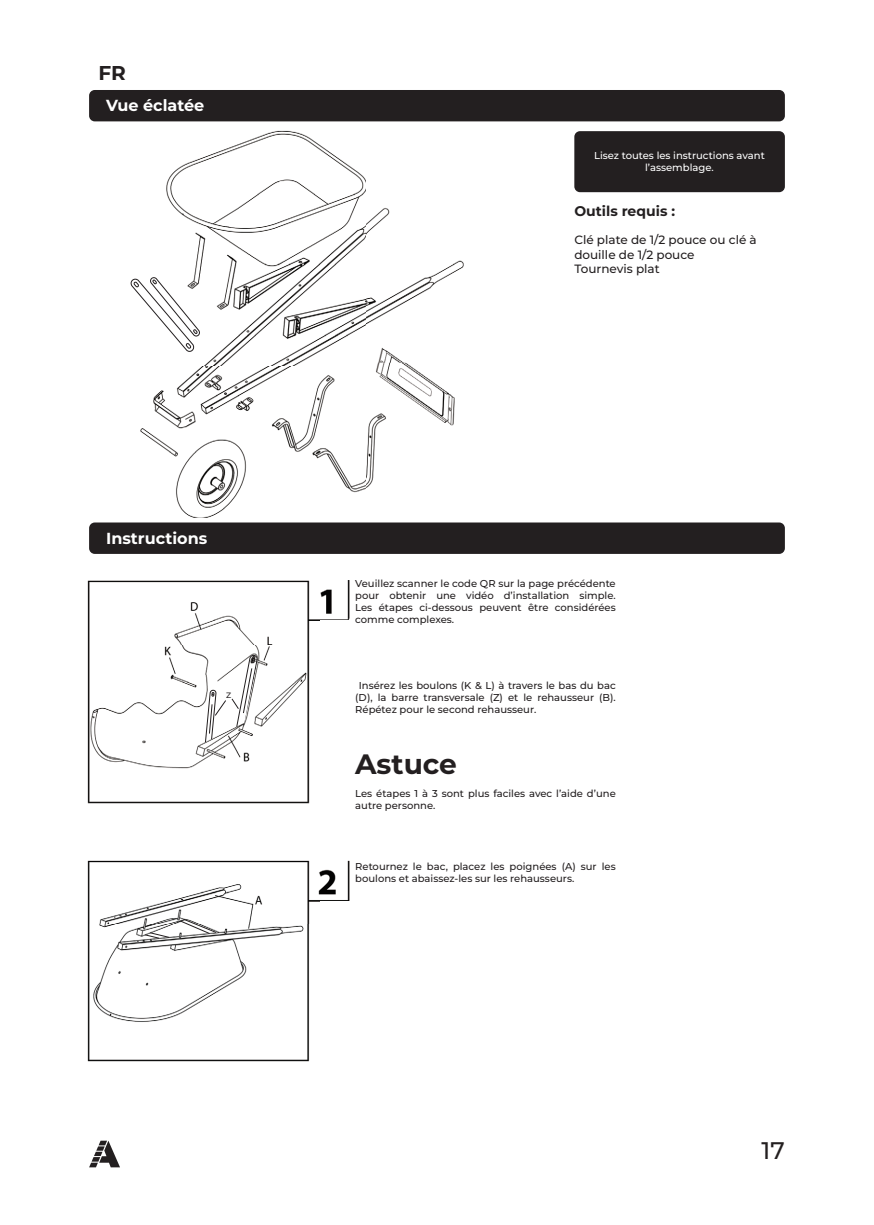
<style>
.page{position:relative;width:874px;height:1225px;background:#fff}
.page>*{position:absolute;margin:0;border:0;box-sizing:border-box;transform-origin:0 0}
.Paragraph_manual_book{font:700 28px "Montserrat";color:#231f20}
.t1{font:500 24px "Montserrat";color:#231f20}
.t2{font:700 20px "Montserrat";color:#231f20}
.Paragraph_manual_book-2{font:700 16px "Montserrat";color:#fff}
.Paragraph_manual_book-3{font:700 14px "Montserrat";color:#231f20}
.Paragraph_manual_book-4{font:500 12px/14.4px "Montserrat";color:#231f20}
.Paragraph_manual_book-5{font:500 10px/12px "Montserrat";color:#231f20;text-align:justify}
.Paragraph_manual_book-6{font:500 10px/12px "Montserrat";color:#fff;text-align:center}
.t3{font:500 7.8px "Montserrat";color:#231f20}
</style>
<div class="page">
<svg style="left:89px;top:1140px;width:31px;height:27px"></svg>
<img style="left:87px;top:119px;width:415px;height:943px">
<div style="left:68px;top:518px;width:732px;height:46px;background:#fff"></div>
<div style="left:320px;top:620px;width:475px;height:191px;background:#fff"></div>
<div style="left:350px;top:577px;width:355px;height:47px;background:#fff"></div>
<div style="left:320px;top:901px;width:475px;height:201px;background:#fff"></div>
<div style="left:350px;top:858px;width:355px;height:47px;background:#fff"></div>
<svg style="left:130px;top:263px;width:70px;height:89px"></svg>
<svg style="left:179px;top:918px;width:38px;height:16px"></svg>
<svg style="left:204px;top:655px;width:53px;height:99px"></svg>
<svg style="left:137px;top:932px;width:33px;height:10px"></svg>
<img style="left:371px;top:339px;width:69px;height:24px">
<img style="left:371px;top:363px;width:88px;height:64px">
<div style="left:89px;top:90px;width:695px;height:31px;background:#231f20;border-radius:6px"></div>
<div style="left:89px;top:522px;width:695px;height:32px;background:#231f20;border-radius:6px"></div>
<div style="left:574px;top:131px;width:210px;height:61px;background:#231f20;border-radius:6px"></div>
<h3 class="t2" style="left:98px;top:59px;width:29px">FR</h3>
<p class="Paragraph_manual_book-2" style="left:106px;top:94px;width:100px">Vue éclatée</p>
<p class="Paragraph_manual_book-2" style="left:106px;top:526px;width:103px">Instructions</p>
<p class="t3" style="left:226px;top:689px;width:7px">Z</p>
<p class="Paragraph_manual_book-6" style="left:593px;top:149px;width:172px">Lisez toutes les instructions avant l’assemblage.</p>
<p class="Paragraph_manual_book-3" style="left:574px;top:200px;width:102px">Outils requis :</p>
<p class="Paragraph_manual_book-4" style="left:574px;top:232px;width:184px">Clé plate de 1/2 pouce ou clé à douille de 1/2 pouce</p>
<p class="Paragraph_manual_book-4" style="left:574px;top:261px;width:87px">Tournevis plat</p>
<p class="Paragraph_manual_book-5" style="left:355px;top:577px;width:262px">Veuillez scanner le code QR sur la page précédente pour obtenir une vidéo d’installation simple.<br>Les étapes ci-dessous peuvent être considérées comme complexes.</p>
<p class="Paragraph_manual_book-5" style="left:355px;top:679px;width:262px;text-indent:4px">Insérez les boulons (K &amp; L) à travers le bas du bac (D), la barre transversale (Z) et le rehausseur (B).<br>Répétez pour le second rehausseur.</p>
<p class="Paragraph_manual_book" style="left:355px;top:743px;width:103px">Astuce</p>
<p class="Paragraph_manual_book-5" style="left:355px;top:786px;width:262px">Les étapes 1 à 3 sont plus faciles avec l’aide d’une autre personne.</p>
<p class="Paragraph_manual_book-5" style="left:355px;top:860px;width:262px">Retournez le bac, placez les poignées (A) sur les boulons et abaissez-les sur les rehausseurs.</p>
<h2 class="t1" style="left:761px;top:1134px;width:25px">17</h2>
</div>
